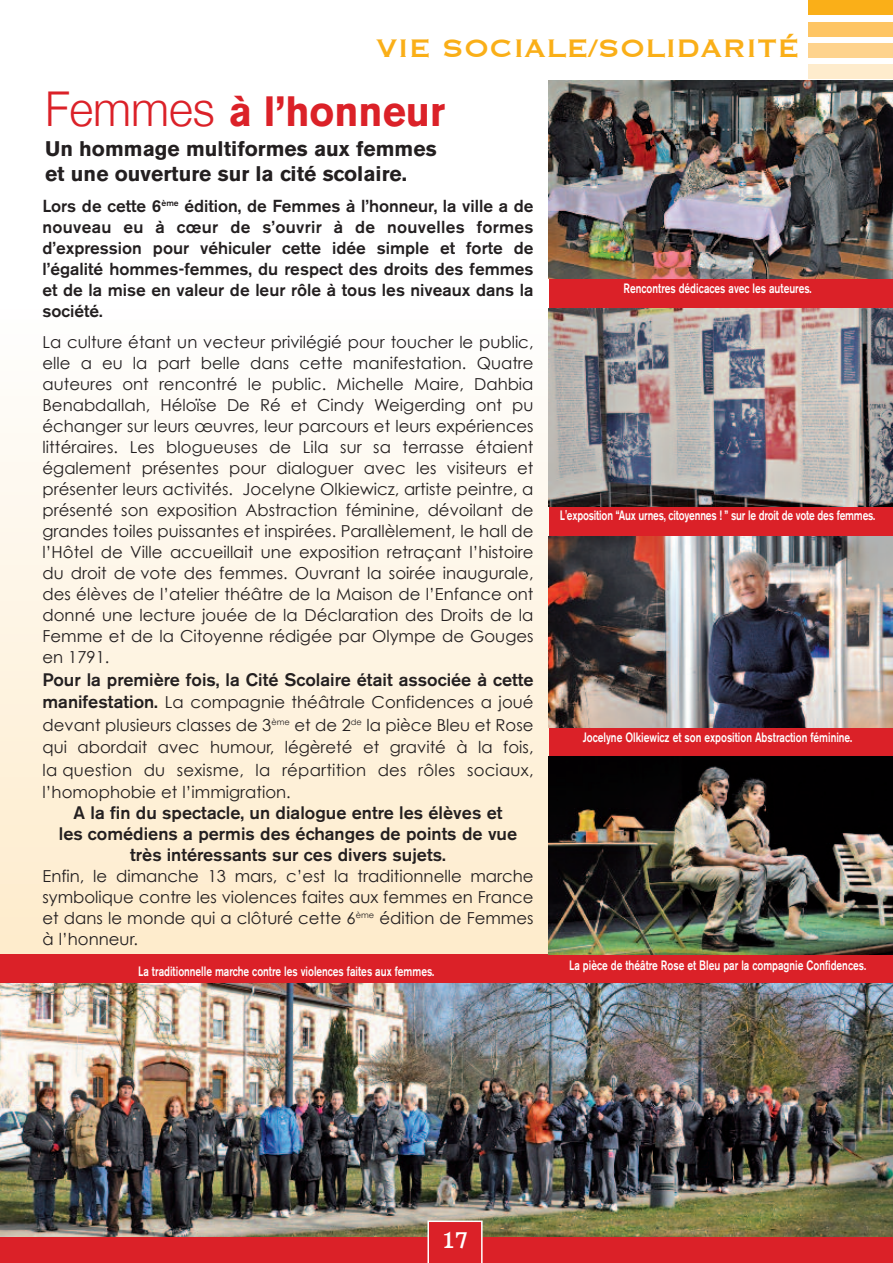
<style>
.page{position:relative;width:893px;height:1263px;background:#fff}
.page>*{position:absolute;margin:0;border:0;box-sizing:border-box;transform-origin:0 0}
.t1{font:700 42px "Akzidenz Grotesk BE";color:#db2128;scale:.95 1}
.t2{font:33px "Copperplate";color:#faaf18}
.t3{font:500 22.5px "Blindfish";color:#fff}
.t4{font:700 21px/25.5px "Akzidenz Grotesk BE";color:#231f20}
.t5{font:500 18px/21px "Akzidenz Grotesk BE";color:#231f20;text-align:center}
.t6{font:500 17.25px/21px "Akzidenz Grotesk BE";color:#231f20;text-align:justify}
.t7{font:16.5px/21px "Century Gothic";color:#231f20;text-align:justify}
.t8{font:500 13.5px "Akzidenz Grotesk BE";color:#fff;scale:.75 1}
.s1{font-family:"Helvetica Neue";font-weight:300;font-size:48px}
.s2{font-family:"Akzidenz Grotesk BE";font-weight:500;font-size:18px}
</style>
<div class="page">
<svg style="left:0;top:309px;width:549px;height:645px"></svg>
<div style="left:0;top:954px;width:893px;height:309px;background:#db2128"></div>
<div style="left:808px;top:0;width:85px;height:15px;background:#faaf18"></div>
<div style="left:808px;top:22px;width:85px;height:15px;background:#fec563"></div>
<div style="left:808px;top:43px;width:85px;height:15px;background:#fed38d"></div>
<div style="left:808px;top:65px;width:85px;height:14px;background:#feeccd"></div>
<div style="left:549px;top:109px;width:344px;height:1154px;background:#db2128"></div>
<img style="left:0;top:983px;width:893px;height:254px">
<img style="left:549px;top:81px;width:344px;height:198px">
<img style="left:549px;top:309px;width:344px;height:197px">
<img style="left:549px;top:537px;width:344px;height:190px">
<img style="left:549px;top:757px;width:344px;height:198px">
<svg style="left:427px;top:1220px;width:56px;height:43px"></svg>
<h2 class="t2" style="left:376px;top:32px;width:425px">VIE SOCIALE/SOLIDARITÉ</h2>
<h1 class="t1" style="left:45px;top:95px;width:423px"><span class="s1">Femmes</span> à l’honneur</h1>
<p class="t4" style="left:45px;top:137px;width:393px">Un hommage multiformes aux femmes et une ouverture sur la cité scolaire.</p>
<p class="t6" style="left:43px;top:196px;width:493px">Lors de cette 6<sup>ème</sup> édition, de Femmes à l’honneur, la ville a de nouveau eu à cœur de s’ouvrir à de nouvelles formes d’expression pour véhiculer cette idée simple et forte de l’égalité hommes-femmes, du respect des droits des femmes et de la mise en valeur de leur rôle à tous les niveaux dans la société.</p>
<p class="t7" style="left:43px;top:331px;width:493px">La culture étant un vecteur privilégié pour toucher le public, elle a eu la part belle dans cette manifestation. Quatre auteures ont rencontré le public. Michelle Maire, Dahbia Benabdallah, Héloïse De Ré et Cindy Weigerding ont pu échanger sur leurs œuvres, leur parcours et leurs expériences littéraires. Les blogueuses de Lila sur sa terrasse étaient également présentes pour dialoguer avec les visiteurs et présenter leurs activités. Jocelyne Olkiewicz, artiste peintre, a présenté son exposition Abstraction féminine, dévoilant de grandes toiles puissantes et inspirées. Parallèlement, le hall de l’Hôtel de Ville accueillait une exposition retraçant l’histoire du droit de vote des femmes. Ouvrant la soirée inaugurale, des élèves de l’atelier théâtre de la Maison de l’Enfance ont donné une lecture jouée de la Déclaration des Droits de la Femme et de la Citoyenne rédigée par Olympe de Gouges en 1791.</p>
<p class="t5" style="left:43px;top:670px;width:493px">Pour la première fois, la Cité Scolaire était associée à cette</p>
<p class="t7" style="left:43px;top:690px;width:493px;line-height:22.5px"><span class="s2">manifestation.</span> La compagnie théâtrale Confidences a joué devant plusieurs classes de 3<sup>ème</sup> et de 2<sup>de</sup> la pièce Bleu et Rose qui abordait avec humour, légèreté et gravité à la fois, la question du sexisme, la répartition des rôles sociaux, l’homophobie et l’immigration.</p>
<p class="t5" style="left:59px;top:804px;width:460px">A la fin du spectacle, un dialogue entre les élèves et<br>les comédiens a permis des échanges de points de vue très intéressants sur ces divers sujets.</p>
<p class="t7" style="left:43px;top:865px;width:493px">Enfin, le dimanche 13 mars, c’est la traditionnelle marche symbolique contre les violences faites aux femmes en France et dans le monde qui a clôturé cette 6<sup>ème</sup> édition de Femmes à l’honneur.</p>
<p class="t8" style="left:624px;top:284px;width:252px">Rencontres dédicaces avec les auteures.</p>
<p class="t8" style="left:560px;top:511px;width:422px">L'exposition “Aux urnes, citoyennes ! ” sur le droit de vote des femmes.</p>
<p class="t8" style="left:583px;top:732px;width:361px">Jocelyne Olkiewicz et son exposition Abstraction féminine.</p>
<p class="t8" style="left:138px;top:966px;width:396px">La traditionnelle marche contre les violences faites aux femmes.</p>
<h3 class="t3" style="left:442px;top:1226px;width:27px">17</h3>
<p class="t8" style="left:569px;top:960px;width:397px">La pièce de théâtre Rose et Bleu par la compagnie Confidences.</p>
</div>
